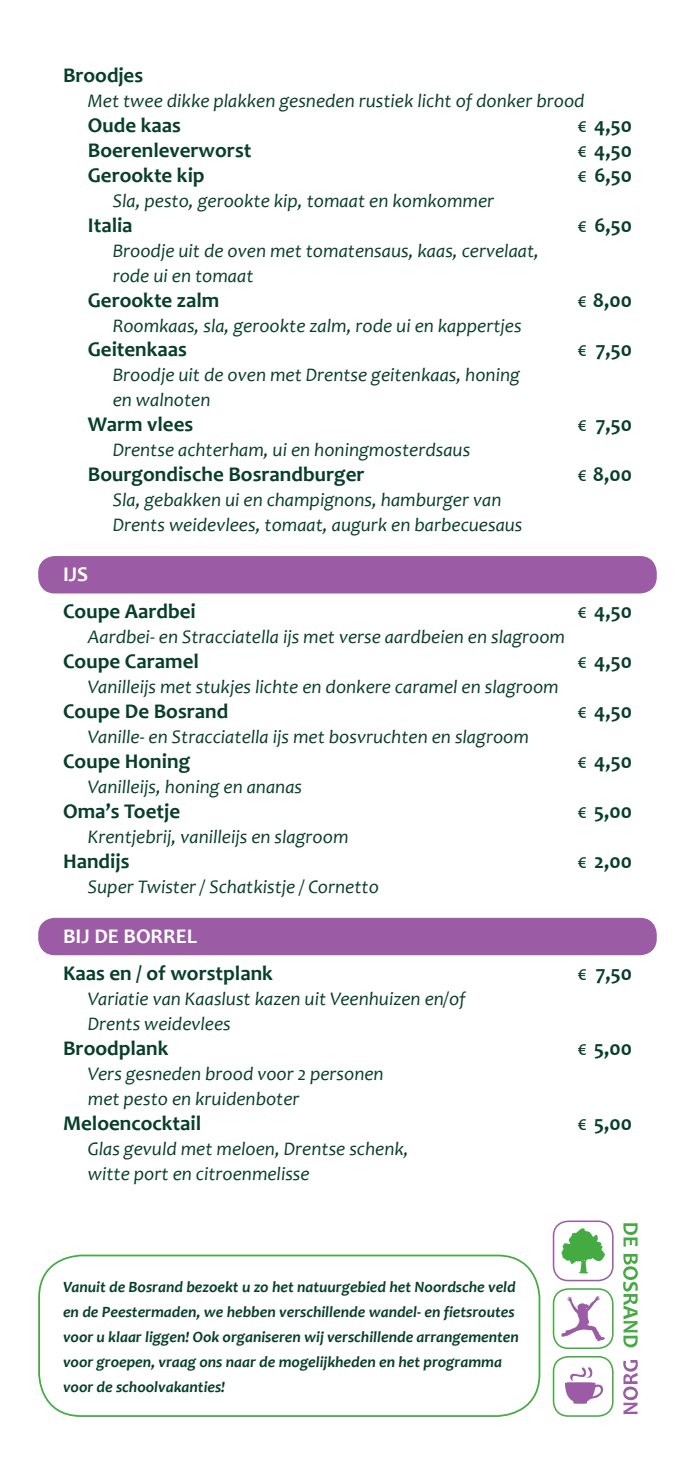
<style>
.page{position:relative;width:695px;height:1474px;background:#fff}
.page>*{position:absolute;margin:0;border:0;box-sizing:border-box;transform-origin:0 0}
.t1{font:700 21px "Candara";color:#073e2b}
.t2{font:700 21px "Candara";color:#fff}
.t3{font:italic 19.25px/24.8px "Candara";color:#073e2b}
.t4{font:italic 700 15.75px/24.8px "Candara";color:#073e2b}
.s1{font-weight:400}
</style>
<div class="page">
<div style="left:39px;top:918px;width:616px;height:36px;background:#9b5ba5;border-radius:16px"></div>
<div style="left:38px;top:917px;width:618px;height:38px;border:2px solid #9b5ba5;border-radius:16px"></div>
<div style="left:39px;top:557px;width:616px;height:35px;background:#9b5ba5;border-radius:16px"></div>
<div style="left:38px;top:556px;width:618px;height:37px;border:2px solid #9b5ba5;border-radius:16px"></div>
<div style="left:552px;top:1220px;width:61px;height:61px;border:2px solid #9b5ba5;border-radius:15px"></div>
<svg style="left:561px;top:1228px;width:44px;height:45px"></svg>
<div style="left:552px;top:1288px;width:61px;height:60px;border:2px solid #44aa42;border-radius:15px"></div>
<div style="left:552px;top:1355px;width:61px;height:61px;border:2px solid #44aa42;border-radius:15px"></div>
<svg style="left:561px;top:1296px;width:44px;height:45px"></svg>
<svg style="left:565px;top:1367px;width:39px;height:36px"></svg>
<svg style="left:623px;top:1359px;width:14px;height:55px"></svg>
<svg style="left:623px;top:1223px;width:14px;height:124px"></svg>
<div style="left:38px;top:1254px;width:502px;height:162px;border:2px solid #44aa42;border-radius:42px"></div>
<p class="t1" style="left:63px;top:62px;width:82px">Broodjes</p>
<p class="t3" style="left:88px;top:88px;width:498px">Met twee dikke plakken gesneden rustiek licht of donker brood</p>
<p class="t1" style="left:88px;top:112px;width:94px">Oude kaas</p>
<p class="t1" style="left:578px;top:112px;width:55px"><span class="s1">€</span> 4,50</p>
<p class="t1" style="left:88px;top:137px;width:165px">Boerenleverworst</p>
<p class="t1" style="left:578px;top:137px;width:55px"><span class="s1">€</span> 4,50</p>
<p class="t1" style="left:88px;top:162px;width:118px">Gerookte kip</p>
<p class="t1" style="left:578px;top:162px;width:55px"><span class="s1">€</span> 6,50</p>
<p class="t3" style="left:113px;top:188px;width:383px">Sla, pesto, gerookte kip, tomaat en komkommer</p>
<p class="t1" style="left:88px;top:212px;width:46px">Italia</p>
<p class="t1" style="left:578px;top:212px;width:55px"><span class="s1">€</span> 6,50</p>
<p class="t3" style="left:113px;top:238px;width:428px">Broodje uit de oven met tomatensaus, kaas, cervelaat, rode ui en tomaat</p>
<p class="t1" style="left:88px;top:287px;width:133px">Gerookte zalm</p>
<p class="t1" style="left:578px;top:287px;width:55px"><span class="s1">€</span> 8,00</p>
<p class="t3" style="left:113px;top:313px;width:410px">Roomkaas, sla, gerookte zalm, rode ui en kappertjes</p>
<p class="t1" style="left:88px;top:337px;width:101px">Geitenkaas</p>
<p class="t1" style="left:578px;top:337px;width:55px"><span class="s1">€</span> 7,50</p>
<p class="t3" style="left:113px;top:363px;width:408px">Broodje uit de oven met Drentse geitenkaas, honing en walnoten</p>
<p class="t1" style="left:88px;top:412px;width:107px">Warm vlees</p>
<p class="t1" style="left:578px;top:412px;width:55px"><span class="s1">€</span> 7,50</p>
<p class="t3" style="left:113px;top:437px;width:359px">Drentse achterham, ui en honingmosterdsaus</p>
<p class="t1" style="left:88px;top:461px;width:278px">Bourgondische Bosrandburger</p>
<p class="t1" style="left:578px;top:461px;width:55px"><span class="s1">€</span> 8,00</p>
<p class="t3" style="left:113px;top:487px;width:411px">Sla, gebakken ui en champignons, hamburger van<br>Drents weidevlees, tomaat, augurk en barbecuesaus</p>
<p class="t2" style="left:63px;top:561px;width:27px">IJS</p>
<p class="t1" style="left:63px;top:599px;width:134px">Coupe Aardbei</p>
<p class="t1" style="left:578px;top:599px;width:55px"><span class="s1">€</span> 4,50</p>
<p class="t3" style="left:88px;top:624px;width:478px">Aardbei- en Stracciatella ijs met verse aardbeien en slagroom</p>
<p class="t1" style="left:63px;top:649px;width:137px">Coupe Caramel</p>
<p class="t1" style="left:578px;top:649px;width:55px"><span class="s1">€</span> 4,50</p>
<p class="t3" style="left:88px;top:674px;width:472px">Vanilleijs met stukjes lichte en donkere caramel en slagroom</p>
<p class="t1" style="left:63px;top:698px;width:167px">Coupe De Bosrand</p>
<p class="t1" style="left:578px;top:698px;width:55px"><span class="s1">€</span> 4,50</p>
<p class="t3" style="left:88px;top:724px;width:442px">Vanille- en Stracciatella ijs met bosvruchten en slagroom</p>
<p class="t1" style="left:63px;top:748px;width:129px">Coupe Honing</p>
<p class="t1" style="left:578px;top:748px;width:55px"><span class="s1">€</span> 4,50</p>
<p class="t3" style="left:88px;top:774px;width:216px">Vanilleijs, honing en ananas</p>
<p class="t1" style="left:63px;top:798px;width:118px">Oma’s Toetje</p>
<p class="t1" style="left:578px;top:798px;width:55px"><span class="s1">€</span> 5,00</p>
<p class="t3" style="left:88px;top:824px;width:262px">Krentjebrij, vanilleijs en slagroom</p>
<p class="t1" style="left:63px;top:848px;width:68px">Handijs</p>
<p class="t1" style="left:578px;top:848px;width:55px"><span class="s1">€</span> 2,00</p>
<p class="t3" style="left:88px;top:874px;width:292px">Super Twister / Schatkistje / Cornetto</p>
<p class="t2" style="left:63px;top:923px;width:135px">BIJ DE BORREL</p>
<p class="t1" style="left:63px;top:960px;width:211px">Kaas en / of worstplank</p>
<p class="t1" style="left:578px;top:960px;width:55px"><span class="s1">€</span> 7,50</p>
<p class="t3" style="left:88px;top:986px;width:379px">Variatie van Kaaslust kazen uit Veenhuizen en/of<br>Drents weidevlees</p>
<p class="t1" style="left:63px;top:1035px;width:107px">Broodplank</p>
<p class="t1" style="left:578px;top:1035px;width:55px"><span class="s1">€</span> 5,00</p>
<p class="t3" style="left:88px;top:1061px;width:297px">Vers gesneden brood voor 2 personen met pesto en kruidenboter</p>
<p class="t1" style="left:63px;top:1110px;width:140px">Meloencocktail</p>
<p class="t1" style="left:578px;top:1110px;width:55px"><span class="s1">€</span> 5,00</p>
<p class="t3" style="left:88px;top:1136px;width:322px">Glas gevuld met meloen, Drentse schenk, witte port en citroenmelisse</p>
<p class="t4" style="left:63px;top:1274px;width:457px">Vanuit de Bosrand bezoekt u zo het natuurgebied het Noordsche veld en de Peestermaden, we hebben verschillende wandel- en fietsroutes voor u klaar liggen! Ook organiseren wij verschillende arrangementen voor groepen, vraag ons naar de mogelijkheden en het programma voor de schoolvakanties!</p>
</div>
